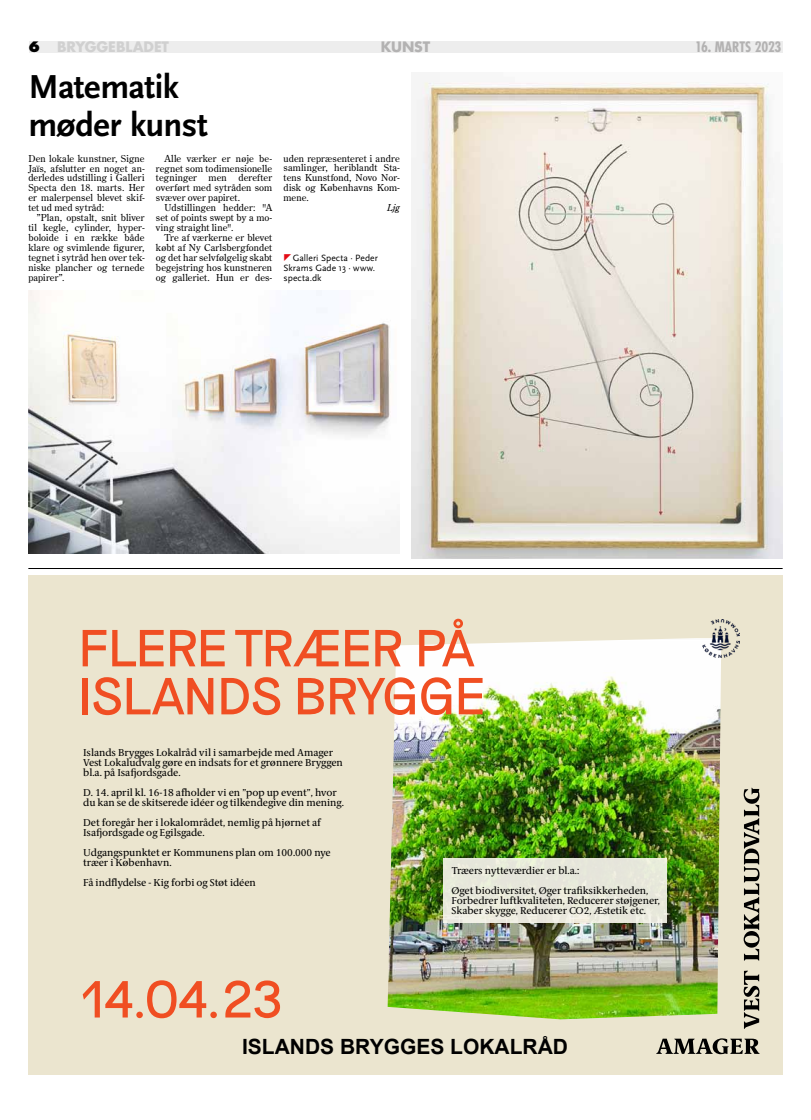
<style>
.page{position:relative;width:811px;height:1120px;background:#fff}
.page>*{position:absolute;margin:0;border:0;box-sizing:border-box;transform-origin:0 0}
.t1{font:52px/48px "Riposte";letter-spacing:-.03em;color:#f04e22}
.t2{font:700 34.7px/38.1px "Scala Sans";letter-spacing:-.02em;color:#000}
.t3{font:700 21px "Arial";color:#000}
.t4{font:700 14px "Futura";letter-spacing:-.005em;color:#d0d0d0}
.t5{font:700 condensed 14px "Futura";letter-spacing:-.015em;color:#b3b2b2}
.t6{font:700 14px "Futura";color:#b3b2b2}
.t7{font:10px/10px "ID Serif";color:#000}
.t8{font:9.5px/9.9px "Century Old Style Std";letter-spacing:.01em;color:#000;text-align:justify}
.t9{font:9.5px/9.9px "Scala Sans";letter-spacing:.01em;color:#000}
.t10{font:italic 9.5px "Century Old Style Std";color:#000}
.s1{font-weight:800;color:#000}
</style>
<div class="page">
<div style="left:29px;top:41px;width:753px;height:11px;background:#ededed"></div>
<img style="left:360px;top:599px;width:380px;height:439px">
<div style="left:62px;top:575px;width:298px;height:499px;background:#ebe5cf"></div>
<div style="left:740px;top:575px;width:42px;height:499px;background:#ebe5cf"></div>
<div style="left:28px;top:575px;width:102px;height:499px;background:#ebe5cf"></div>
<div style="left:304px;top:575px;width:444px;height:24px;background:#ebe5cf"></div>
<div style="left:304px;top:1038px;width:444px;height:36px;background:#ebe5cf"></div>
<img style="left:702px;top:619px;width:37px;height:38px">
<svg style="left:743px;top:970px;width:16px;height:59px"></svg>
<svg style="left:743px;top:788px;width:16px;height:172px"></svg>
<svg style="left:656px;top:1038px;width:103px;height:16px"></svg>
<div style="left:443px;top:858px;width:224px;height:65px;background:#e7e8db"></div>
<hr style="left:28px;top:568px;width:754px;height:1px;background:#000">
<img style="left:411px;top:81px;width:371px;height:477px">
<img style="left:28px;top:291px;width:372px;height:262px">
<h3 class="t4" style="left:28px;top:38px;width:142px"><span class="s1">6</span> BRYGGEBLADET</h3>
<h3 class="t6" style="left:381px;top:38px;width:32px">KUNST</h3>
<h3 class="t5" style="left:695px;top:38px;width:88px">16. MARTS 2023</h3>
<h2 class="t2" style="left:28px;top:68px;width:181px">Matematik møder kunst</h2>
<p class="t8" style="left:28px;top:153px;width:118px">Den lokale kunstner, Signe Jaïs, afslutter en noget an&shy;derledes udstilling i Galleri Specta den 18. marts. Her er malerpensel blevet skif&shy;tet ud med sytråd:</p>
<p class="t8" style="left:28px;top:213px;width:118px;text-indent:9px">”Plan, opstalt, snit bliver til kegle, cylinder, hyper&shy;boloide i en række både klare og svimlende figurer, tegnet i sytråd hen over tek&shy;niske plancher og ternede papirer”.</p>
<p class="t8" style="left:156px;top:153px;width:118px;text-indent:9px">Alle værker er nøje be&shy;regnet som todimensionelle tegninger men derefter overført med sytråden som svæver over papiret.</p>
<p class="t8" style="left:156px;top:203px;width:118px;text-indent:9px">Udstillingen hedder: "A set of points swept by a mo&shy;ving straight line".</p>
<p class="t8" style="left:156px;top:232px;width:118px;text-indent:9px">Tre af værkerne er blevet købt af Ny Carlsbergfondet og det har selvfølgelig skabt begejstring hos kunstneren og galleriet. Hun er des-</p>
<p class="t8" style="left:283px;top:153px;width:118px">uden repræsenteret i andre samlinger, heriblandt Sta&shy;tens Kunstfond, Novo Nor&shy;disk og Københavns Kom&shy;mene.</p>
<p class="t10" style="left:387px;top:202px;width:14px">Ljg</p>
<p class="t9" style="left:283px;top:253px;width:96px;text-indent:9px">Galleri Specta · Peder<br>Skrams Gade 13 · www. specta.dk</p>
<h1 class="t1" style="left:78px;top:625px;width:409px">FLERE TRÆER PÅ<br>ISLANDS BRYGGE</h1>
<p class="t7" style="left:83px;top:748px;width:261px">Islands Brygges Lokalråd vil i samarbejde med Amager<br>Vest Lokaludvalg gøre en indsats for et grønnere Bryggen bl.a. på Isafjordsgade.</p>
<p class="t7" style="left:83px;top:788px;width:262px">D. 14. april kl. 16-18 afholder vi en ”pop up event”, hvor du kan se de skitserede idéer og tilkendegive din mening.</p>
<p class="t7" style="left:83px;top:818px;width:239px">Det foregår her i lokalområdet, nemlig på hjørnet af<br>Isafjordsgade og Egilsgade.</p>
<p class="t7" style="left:83px;top:848px;width:249px">Udgangspunktet er Kommunens plan om 100.000 nye træer i København.</p>
<p class="t7" style="left:83px;top:878px;width:174px">Få indflydelse - Kig forbi og Støt idéen</p>
<p class="t7" style="left:451px;top:861px;width:198px;line-height:20px">Træers nytteværdier er bl.a.:<br>Øget biodiversitet, Øger trafiksikkerheden,</p>
<p class="t7" style="left:451px;top:896px;width:210px">Forbedrer luftkvaliteten, Reducerer støjgener,<br>Skaber skygge, Reducerer CO2, Æstetik etc.</p>
<h1 class="t1" style="left:80px;top:976px;width:205px">14.04.23</h1>
<h3 class="t3" style="left:242px;top:1032px;width:327px">ISLANDS BRYGGES LOKALRÅD</h3>
</div>
